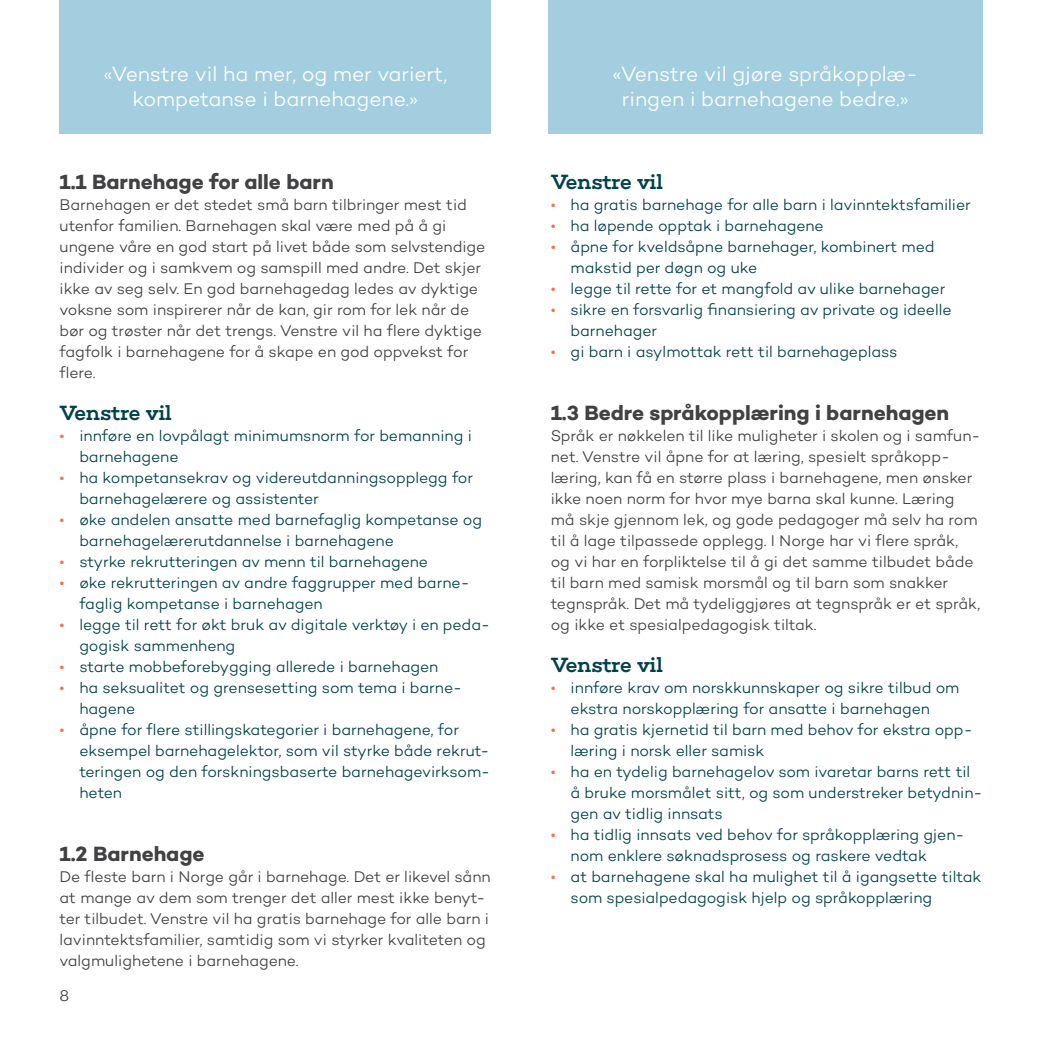
<style>
.page{position:relative;width:1042px;height:1042px;background:#fff}
.page>*{position:absolute;margin:0;border:0;box-sizing:border-box;transform-origin:0 0}
.t1{font:300 21px/24.5px "Campton";letter-spacing:-.005em;color:#fff;text-align:center}
.t2{font:700 21px "Campton";letter-spacing:-.005em;color:#414042}
.t3{font:500 21px "Choplin";letter-spacing:-.02em;color:#00424a}
.t4{font:300 15.75px/21px "Campton";letter-spacing:-.005em;color:#00424a}
.t5{font:300 15.75px/21px "Campton";letter-spacing:-.005em;color:#414042}
.s1{color:#f37248}
</style>
<div class="page">
<div style="left:60px;top:0;width:431px;height:134px;background:#a2cedf"></div>
<div style="left:548px;top:0;width:434px;height:134px;background:#a2cedf"></div>
<h1 class="t1" style="left:103px;top:62px;width:345px">«Venstre vil ha mer, og mer variert, kompetanse i barnehagene.»</h1>
<h1 class="t1" style="left:612px;top:62px;width:307px">«Venstre vil gjøre språkopplæ&shy;ringen i barnehagene bedre.»</h1>
<h1 class="t2" style="left:60px;top:168px;width:276px">1.1 Barnehage for alle barn</h1>
<p class="t5" style="left:60px;top:194px;width:427px">Barnehagen er det stedet små barn tilbringer mest tid utenfor familien. Barnehagen skal være med på å gi ungene våre en god start på livet både som selvstendige individer og i samkvem og samspill med andre. Det skjer ikke av seg selv. En god barnehagedag ledes av dyktige voksne som inspirerer når de kan, gir rom for lek når de bør og trøster når det trengs. Venstre vil ha flere dyktige fagfolk i barnehagene for å skape en god oppvekst for flere.</p>
<h1 class="t3" style="left:60px;top:401px;width:114px">Venstre vil</h1>
<p class="t4" style="left:79px;top:425px;width:394px;text-indent:-20px"><span class="s1">•</span> innføre en lovpålagt minimumsnorm for bemanning i barnehagene</p>
<p class="t4" style="left:79px;top:467px;width:395px;text-indent:-20px"><span class="s1">•</span> ha kompetansekrav og videreutdanningsopplegg for barnehagelærere og assistenter</p>
<p class="t4" style="left:79px;top:509px;width:404px;text-indent:-20px"><span class="s1">•</span> øke andelen ansatte med barnefaglig kompetanse og barnehagelærerutdannelse i barnehagene</p>
<p class="t4" style="left:60px;top:551px;width:370px"><span class="s1">•</span> styrke rekrutteringen av menn til barnehagene</p>
<p class="t4" style="left:79px;top:572px;width:392px;text-indent:-20px"><span class="s1">•</span> øke rekrutteringen av andre faggrupper med barne&shy;faglig kompetanse i barnehagen</p>
<p class="t4" style="left:79px;top:614px;width:412px;text-indent:-20px"><span class="s1">•</span> legge til rett for økt bruk av digitale verktøy i en peda&shy;gogisk sammenheng</p>
<p class="t4" style="left:60px;top:656px;width:380px"><span class="s1">•</span> starte mobbeforebygging allerede i barnehagen</p>
<p class="t4" style="left:79px;top:677px;width:380px;text-indent:-20px"><span class="s1">•</span> ha seksualitet og grensesetting som tema i barne&shy;hagene</p>
<p class="t4" style="left:79px;top:719px;width:412px;text-indent:-20px"><span class="s1">•</span> åpne for flere stillingskategorier i barnehagene, for eksempel barnehagelektor, som vil styrke både rekrut&shy;teringen og den forskningsbaserte barnehagevirksom&shy;heten</p>
<h1 class="t2" style="left:60px;top:840px;width:147px">1.2 Barnehage</h1>
<p class="t5" style="left:60px;top:866px;width:433px">De fleste barn i Norge går i barnehage. Det er likevel sånn at mange av dem som trenger det aller mest ikke benyt&shy;ter tilbudet. Venstre vil ha gratis barnehage for alle barn i lavinntektsfamilier, samtidig som vi styrker kvaliteten og valgmulighetene i barnehagene.</p>
<p class="t5" style="left:60px;top:985px;width:11px">8</p>
<h1 class="t3" style="left:551px;top:170px;width:114px">Venstre vil</h1>
<p class="t4" style="left:551px;top:194px;width:421px"><span class="s1">•</span> ha gratis barnehage for alle barn i lavinntektsfamilier</p>
<p class="t4" style="left:551px;top:215px;width:275px"><span class="s1">•</span> ha løpende opptak i barnehagene</p>
<p class="t4" style="left:570px;top:236px;width:365px;text-indent:-20px"><span class="s1">•</span> åpne for kveldsåpne barnehager, kombinert med makstid per døgn og uke</p>
<p class="t4" style="left:551px;top:278px;width:396px"><span class="s1">•</span> legge til rette for et mangfold av ulike barnehager</p>
<p class="t4" style="left:570px;top:299px;width:382px;text-indent:-20px"><span class="s1">•</span> sikre en forsvarlig finansiering av private og ideelle barnehager</p>
<p class="t4" style="left:551px;top:341px;width:348px"><span class="s1">•</span> gi barn i asylmottak rett til barnehageplass</p>
<h1 class="t2" style="left:551px;top:399px;width:400px">1.3 Bedre språkopplæring i barnehagen</h1>
<p class="t5" style="left:551px;top:425px;width:431px">Språk er nøkkelen til like muligheter i skolen og i samfun&shy;net. Venstre vil åpne for at læring, spesielt språkopp&shy;læring, kan få en større plass i barnehagene, men ønsker ikke noen norm for hvor mye barna skal kunne. Læring må skje gjennom lek, og gode pedagoger må selv ha rom til å lage tilpassede opplegg. I Norge har vi flere språk, og vi har en forpliktelse til å gi det samme tilbudet både til barn med samisk morsmål og til barn som snakker tegnspråk. Det må tydeliggjøres at tegnspråk er et språk, og ikke et spesialpedagogisk tiltak.</p>
<h1 class="t3" style="left:551px;top:653px;width:114px">Venstre vil</h1>
<p class="t4" style="left:551px;top:677px;width:410px;text-align:center"><span class="s1">•</span> innføre krav om norskkunnskaper og sikre tilbud om ekstra norskopplæring for ansatte i barnehagen</p>
<p class="t4" style="left:570px;top:719px;width:403px;text-indent:-20px"><span class="s1">•</span> ha gratis kjernetid til barn med behov for ekstra opp&shy;læring i norsk eller samisk</p>
<p class="t4" style="left:570px;top:761px;width:413px;text-indent:-20px"><span class="s1">•</span> ha en tydelig barnehagelov som ivaretar barns rett til å bruke morsmålet sitt, og som understreker betydnin&shy;gen av tidlig innsats</p>
<p class="t4" style="left:570px;top:824px;width:395px;text-indent:-20px"><span class="s1">•</span> ha tidlig innsats ved behov for språkopplæring gjen&shy;nom enklere søknadsprosess og raskere vedtak</p>
<p class="t4" style="left:570px;top:866px;width:412px;text-indent:-20px"><span class="s1">•</span> at barnehagene skal ha mulighet til å igangsette tiltak som spesialpedagogisk hjelp og språkopplæring</p>
</div>
